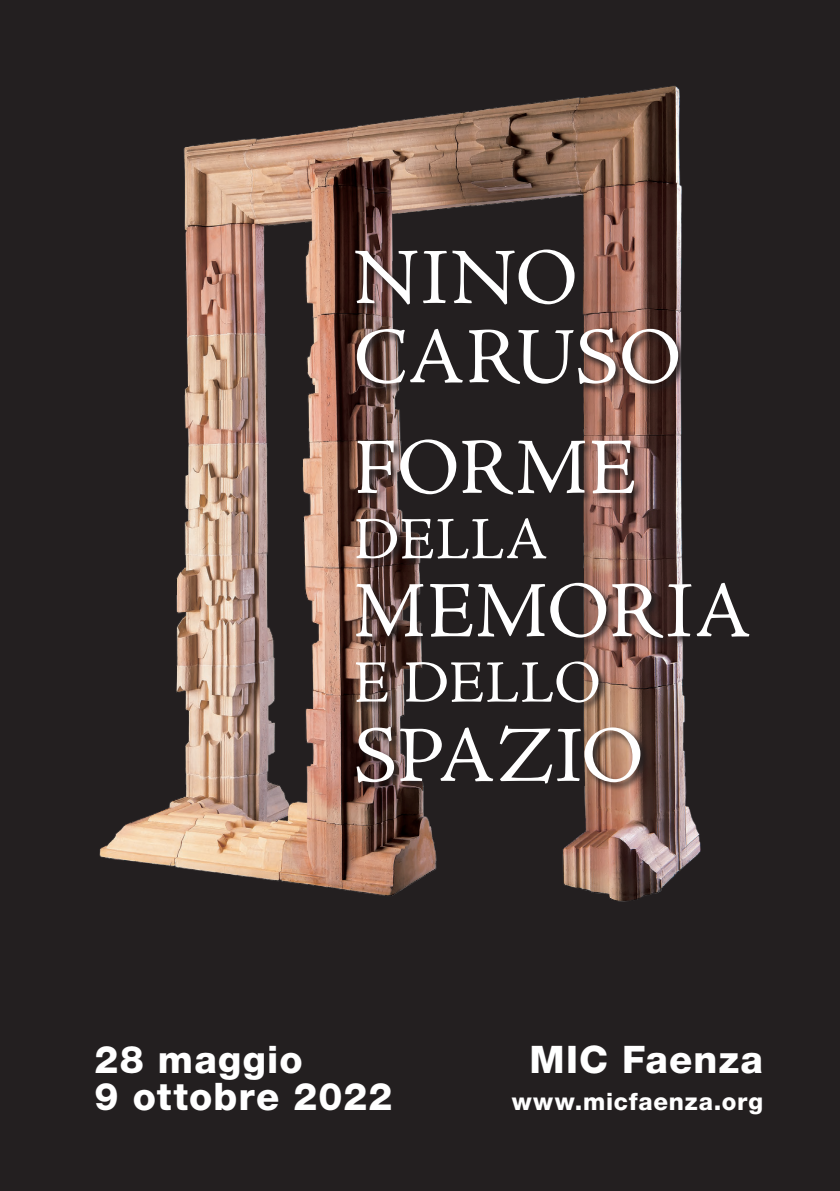
<style>
.page{position:relative;width:840px;height:1191px;background:#fff}
.page>*{position:absolute;margin:0;border:0;box-sizing:border-box;transform-origin:0 0}
.t1{font:80px "Adobe Jenson Pro";color:#fff}
.t2{font:60px "Adobe Jenson Pro";letter-spacing:.005em;color:#fff}
.t3{font:800 38px "Helvetica Neue LT Pro";letter-spacing:.03em;color:#fff}
.t4{font:800 24px "Helvetica Neue LT Pro";letter-spacing:.03em;color:#fff}
</style>
<div class="page">
<div style="left:0;top:0;width:839px;height:1191px;background:#231f20"></div>
<img style="left:99px;top:85px;width:602px;height:817px">
<svg style="left:354px;top:438px;width:347px;height:355px"></svg>
<svg style="left:353px;top:248px;width:334px;height:146px"></svg>
<p class="t1" style="left:353px;top:232px;width:226px">NINO</p>
<p class="t1" style="left:353px;top:312px;width:329px">CARUSO</p>
<p class="t1" style="left:353px;top:422px;width:284px">FORME</p>
<p class="t2" style="left:353px;top:505px;width:196px">DELLA</p>
<p class="t1" style="left:353px;top:566px;width:399px">MEMORIA</p>
<p class="t2" style="left:353px;top:649px;width:249px">E DELLO</p>
<p class="t1" style="left:353px;top:710px;width:291px">SPAZIO</p>
<p class="t3" style="left:94px;top:1036px;width:209px">28 maggio</p>
<p class="t3" style="left:94px;top:1074px;width:299px">9 ottobre 2022</p>
<p class="t3" style="left:529px;top:1036px;width:235px">MIC Faenza</p>
<p class="t4" style="left:511px;top:1087px;width:253px">www.micfaenza.org</p>
</div>
